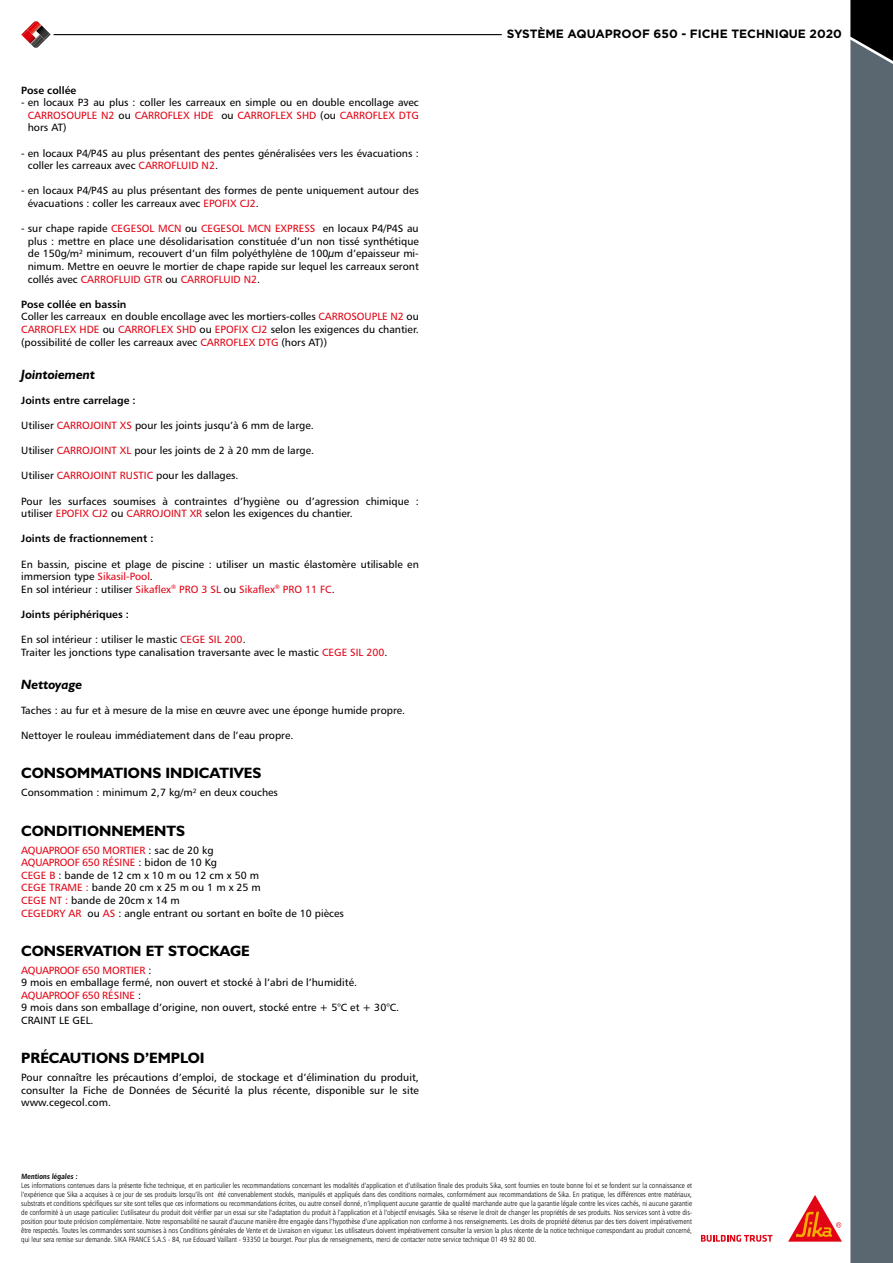
<style>
.page{position:relative;width:893px;height:1263px;background:#fff}
.page>*{position:absolute;margin:0;border:0;box-sizing:border-box;transform-origin:0 0}
.t1{font:700 15px "Humanist 521 BT";color:#000}
.t2{font:italic 700 13.5px "Humanist 521 BT";color:#000}
.t3{font:700 12px "Gotham HTF";color:#000}
.t4{font:10.5px/12.6px "Humanist 777 BT Roman B";color:#000}
.t5{font:10.5px "Humanist 777 BT Bold B";color:#000}
.t6{font:7.5px/9px "Humanist 777 BT Light Condensed B";color:#000;text-align:justify}
.t7{font:7.5px "Humanist 777 BT Bold Condensed B";color:#000}
.s1{color:#e10415}
</style>
<div class="page">
<div style="left:850px;top:0;width:43px;height:40px;background:#000"></div>
<svg style="left:21px;top:21px;width:30px;height:27px"></svg>
<svg style="left:701px;top:1235px;width:71px;height:7px"></svg>
<svg style="left:788px;top:1195px;width:54px;height:46px"></svg>
<div style="left:850px;top:40px;width:43px;height:1223px;background:#5b6770"></div>
<hr style="left:54px;top:34px;width:448px;height:1px;background:#000">
<p class="t5" style="left:21px;top:83px;width:57px">Pose collée</p>
<p class="t4" style="left:28px;top:96px;width:392px;text-align:justify;text-indent:-7px">- en locaux P3 au plus : coller les carreaux en simple ou en double encollage avec <span class="s1">CARROSOUPLE N2</span> ou <span class="s1">CARROFLEX HDE</span> ou <span class="s1">CARROFLEX SHD</span> (ou <span class="s1">CARROFLEX DTG </span>hors AT)</p>
<p class="t4" style="left:28px;top:146px;width:393px;text-indent:-7px">- en locaux P4/P4S au plus présentant des pentes généralisées vers les évacuations : coller les carreaux avec <span class="s1">CARROFLUID N2</span>.</p>
<p class="t4" style="left:28px;top:184px;width:392px;text-indent:-7px">- en locaux P4/P4S au plus présentant des formes de pente uniquement autour des évacuations : coller les carreaux avec <span class="s1">EPOFIX CJ2</span>.</p>
<p class="t4" style="left:28px;top:222px;width:393px;text-align:justify;text-indent:-7px">- sur chape rapide <span class="s1">CEGESOL MCN</span> ou <span class="s1">CEGESOL MCN EXPRESS</span> en locaux P4/P4S au plus : mettre en place une désolidarisation constituée d’un non tissé synthétique de 150g/m² minimum, recouvert d’un film polyéthylène de 100μm d’epaisseur mi&shy;nimum. Mettre en oeuvre le mortier de chape rapide sur lequel les carreaux seront collés avec <span class="s1">CARROFLUID GTR</span> ou <span class="s1">CARROFLUID N2</span>.</p>
<p class="t5" style="left:21px;top:297px;width:107px">Pose collée en bassin</p>
<p class="t4" style="left:21px;top:310px;width:399px;text-align:justify">Coller les carreaux en double encollage avec les mortiers-colles <span class="s1">CARROSOUPLE N2</span> ou <span class="s1">CARROFLEX HDE</span> ou <span class="s1">CARROFLEX SHD</span> ou <span class="s1">EPOFIX CJ2</span> selon les exigences du chantier. (possibilité de coller les carreaux avec <span class="s1">CARROFLEX DTG</span> (hors AT))</p>
<p class="t2" style="left:21px;top:366px;width:75px">Jointoiement</p>
<p class="t5" style="left:21px;top:393px;width:116px">Joints entre carrelage :</p>
<p class="t4" style="left:21px;top:419px;width:294px">Utiliser <span class="s1">CARROJOINT XS</span> pour les joints jusqu’à 6 mm de large.</p>
<p class="t4" style="left:21px;top:444px;width:294px">Utiliser <span class="s1">CARROJOINT XL</span> pour les joints de 2 à 20 mm de large.</p>
<p class="t4" style="left:21px;top:469px;width:219px">Utiliser <span class="s1">CARROJOINT RUSTIC</span> pour les dallages.</p>
<p class="t4" style="left:21px;top:494px;width:399px">Pour les surfaces soumises à contraintes d’hygiène ou d’agression chimique : utiliser <span class="s1">EPOFIX CJ2</span> ou <span class="s1">CARROJOINT XR</span> selon les exigences du chantier.</p>
<p class="t5" style="left:21px;top:532px;width:134px">Joints de fractionnement :</p>
<p class="t4" style="left:21px;top:557px;width:399px">En bassin, piscine et plage de piscine : utiliser un mastic élastomère utilisable en immersion type <span class="s1">Sikasil-Pool</span>.<br>En sol intérieur : utiliser <span class="s1">Sikaflex</span><sup>®</sup> <span class="s1">PRO 3 SL</span> ou <span class="s1">Sikaflex</span><sup>®</sup> <span class="s1">PRO 11 FC</span>.</p>
<p class="t5" style="left:21px;top:608px;width:109px">Joints périphériques :</p>
<p class="t4" style="left:21px;top:633px;width:368px">En sol intérieur : utiliser le mastic <span class="s1">CEGE SIL 200</span>.<br>Traiter les jonctions type canalisation traversante avec le mastic <span class="s1">CEGE SIL 200</span>.</p>
<p class="t2" style="left:21px;top:676px;width:63px">Nettoyage</p>
<p class="t4" style="left:21px;top:704px;width:385px">Taches : au fur et à mesure de la mise en œuvre avec une éponge humide propre.</p>
<p class="t4" style="left:21px;top:729px;width:274px">Nettoyer le rouleau immédiatement dans de l’eau propre.</p>
<h1 class="t1" style="left:21px;top:764px;width:242px">CONSOMMATIONS INDICATIVES</h1>
<p class="t4" style="left:21px;top:786px;width:258px">Consommation : minimum 2,7 kg/m² en deux couches</p>
<h1 class="t1" style="left:21px;top:821px;width:165px">CONDITIONNEMENTS</h1>
<p class="t4" style="left:21px;top:843px;width:324px"><span class="s1">AQUAPROOF 650 MORTIER</span> : sac de 20 kg<br><span class="s1">AQUAPROOF 650 RÉSINE</span> : bidon de 10 Kg<br><span class="s1">CEGE B</span> : bande de 12 cm x 10 m ou 12 cm x 50 m<br><span class="s1">CEGE TRAME :</span> bande 20 cm x 25 m ou 1 m x 25 m<br><span class="s1">CEGE NT :</span> bande de 20cm x 14 m<br><span class="s1">CEGEDRY AR</span> ou <span class="s1">AS</span> : angle entrant ou sortant en boîte de 10 pièces</p>
<h1 class="t1" style="left:21px;top:941px;width:230px">CONSERVATION ET STOCKAGE</h1>
<p class="t4" style="left:21px;top:963px;width:379px"><span class="s1">AQUAPROOF 650 MORTIER</span> :<br>9 mois en emballage fermé, non ouvert et stocké à l’abri de l’humidité.<br><span class="s1">AQUAPROOF 650 RÉSINE</span> :<br>9 mois dans son emballage d’origine, non ouvert, stocké entre + 5°C et + 30°C.<br>CRAINT LE GEL.</p>
<h1 class="t1" style="left:21px;top:1049px;width:185px">PRÉCAUTIONS D’EMPLOI</h1>
<p class="t4" style="left:21px;top:1071px;width:399px;text-align:justify">Pour connaître les précautions d’emploi, de stockage et d’élimination du produit, consulter la Fiche de Données de Sécurité la plus récente, disponible sur le site www.cegecol.com.</p>
<p class="t3" style="left:507px;top:27px;width:337px">SYSTÈME AQUAPROOF 650 - FICHE TECHNIQUE 2020</p>
<p class="t7" style="left:21px;top:1171px;width:58px">Mentions légales :</p>
<p class="t6" style="left:21px;top:1180px;width:672px">Les informations contenues dans la présente fiche technique, et en particulier les recommandations concernant les modalités d’application et d’utilisation finale des produits Sika, sont fournies en toute bonne foi et se fondent sur la connaissance et l’expérience que Sika a acquises à ce jour de ses produits lorsqu’ils ont été convenablement stockés, manipulés et appliqués dans des conditions normales, conformément aux recommandations de Sika. En pratique, les différences entre matériaux, substrats et conditions spécifiques sur site sont telles que ces informations ou recommandations écrites, ou autre conseil donné, n’impliquent aucune garantie de qualité marchande autre que la garantie légale contre les vices cachés, ni aucune garantie de conformité à un usage particulier. L’utilisateur du produit doit vérifier par un essai sur site l’adaptation du produit à l’application et à l’objectif envisagés. Sika se réserve le droit de changer les propriétés de ses produits. Nos services sont à votre dis&shy;position pour toute précision complémentaire. Notre responsabilité ne saurait d’aucune manière être engagée dans l’hypothèse d’une application non conforme à nos renseignements. Les droits de propriété détenus par des tiers doivent impérativement être respectés. Toutes les commandes sont soumises à nos Conditions générales de Vente et de Livraison en vigueur. Les utilisateurs doivent impérativement consulter la version la plus récente de la notice technique correspondant au produit concerné, qui leur sera remise sur demande. SIKA FRANCE S.A.S - 84, rue Edouard Vaillant - 93350 Le bourget. Pour plus de renseignements, merci de contacter notre service technique 01 49 92 80 00.</p>
</div>
